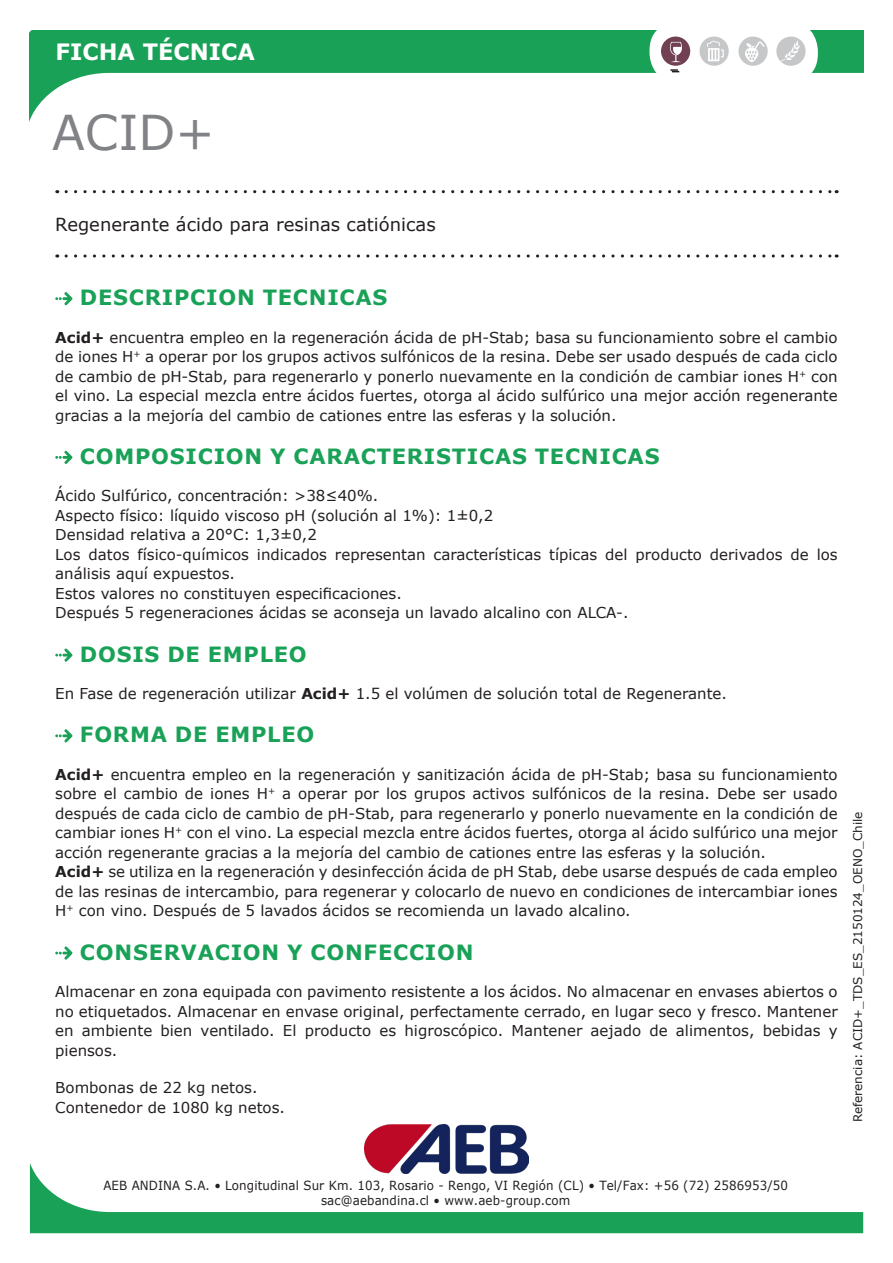
<style>
.page{position:relative;width:893px;height:1263px;background:#fff}
.page>*{position:absolute;margin:0;border:0;box-sizing:border-box;transform-origin:0 0}
.Famiglia{font:48px "Verdana";color:#808285}
.t1{font:700 22.5px "Verdana";color:#fff}
.testo_ok{font:700 21px "Verdana";letter-spacing:.035em;color:#19a257}
.Benefici_prodotto{font:18px "Verdana";color:#231f20}
.testo_ok-2{font:15px/19.5px "Verdana";color:#231f20;text-align:justify}
.t2{font:12.6px/15.1px "Verdana";letter-spacing:.01em;color:#231f20;text-align:center;scale:.94 1}
.Reference{font:12px "Verdana";color:#231f20}
.s1{font-weight:700}
</style>
<div class="page">
<svg style="left:30px;top:1163px;width:833px;height:70px"></svg>
<svg style="left:30px;top:30px;width:833px;height:89px"></svg>
<div style="left:651px;top:22px;width:167px;height:60px;background:#fff;border-radius:28px"></div>
<div style="left:776px;top:37px;width:30px;height:29px;background:#c6c7c8;border-radius:50%"></div>
<svg style="left:781px;top:41px;width:19px;height:20px"></svg>
<div style="left:738px;top:37px;width:30px;height:29px;background:#c6c7c8;border-radius:50%"></div>
<div style="left:661px;top:37px;width:29px;height:29px;background:#724053;border-radius:50%"></div>
<div style="left:699px;top:37px;width:30px;height:29px;background:#c6c7c8;border-radius:50%"></div>
<svg style="left:707px;top:41px;width:17px;height:20px"></svg>
<svg style="left:670px;top:42px;width:12px;height:20px"></svg>
<svg style="left:745px;top:41px;width:20px;height:21px"></svg>
<svg style="left:66px;top:190px;width:771px;height:3px"></svg>
<svg style="left:66px;top:254px;width:771px;height:4px"></svg>
<svg style="left:670px;top:69px;width:9px;height:3px"></svg>
<img style="left:364px;top:1125px;width:165px;height:48px">
<svg style="left:55px;top:292px;width:17px;height:13px"></svg>
<svg style="left:55px;top:451px;width:17px;height:13px"></svg>
<svg style="left:55px;top:648px;width:17px;height:14px"></svg>
<svg style="left:55px;top:729px;width:17px;height:13px"></svg>
<svg style="left:55px;top:946px;width:17px;height:13px"></svg>
<h2 class="t1" style="left:56px;top:36px;width:201px">FICHA TÉCNICA</h2>
<p class="Famiglia" style="left:52px;top:100px;width:164px">ACID+</p>
<p class="Benefici_prodotto" style="left:55px;top:212px;width:382px">Regenerante ácido para resinas catiónicas</p>
<p class="testo_ok" style="left:80px;top:283px;width:309px">DESCRIPCION TECNICAS</p>
<p class="testo_ok-2" style="left:55px;top:327px;width:784px"><span class="s1">Acid+</span> encuentra empleo en la regeneración ácida de pH-Stab; basa su funcionamiento sobre el cambio de iones H<sup>+</sup> a operar por los grupos activos sulfónicos de la resina. Debe ser usado después de cada ciclo de cambio de pH-Stab, para regenerarlo y ponerlo nuevamente en la condición de cambiar iones H<sup>+</sup> con el vino. La especial mezcla entre ácidos fuertes, otorga al ácido sulfúrico una mejor acción regenerante gracias a la mejoría del cambio de cationes entre las esferas y la solución.</p>
<p class="testo_ok" style="left:80px;top:441px;width:581px">COMPOSICION Y CARACTERISTICAS TECNICAS</p>
<p class="testo_ok-2" style="left:55px;top:486px;width:325px">Ácido Sulfúrico, concentración: &gt;38≤40%.</p>
<p class="testo_ok-2" style="left:55px;top:506px;width:439px">Aspecto físico: líquido viscoso pH (solución al 1%): 1±0,2</p>
<p class="testo_ok-2" style="left:55px;top:525px;width:263px">Densidad relativa a 20°C: 1,3±0,2</p>
<p class="testo_ok-2" style="left:55px;top:545px;width:784px">Los datos físico-químicos indicados representan características típicas del producto derivados de los análisis aquí expuestos.</p>
<p class="testo_ok-2" style="left:55px;top:584px;width:348px">Estos valores no constituyen especificaciones.</p>
<p class="testo_ok-2" style="left:55px;top:603px;width:575px">Después 5 regeneraciones ácidas se aconseja un lavado alcalino con ALCA-.</p>
<p class="testo_ok" style="left:80px;top:639px;width:228px">DOSIS DE EMPLEO</p>
<p class="testo_ok-2" style="left:55px;top:684px;width:673px">En Fase de regeneración utilizar <span class="s1">Acid+</span> 1.5 el volúmen de solución total de Regenerante.</p>
<p class="testo_ok" style="left:80px;top:720px;width:236px">FORMA DE EMPLEO</p>
<p class="testo_ok-2" style="left:55px;top:764px;width:784px"><span class="s1">Acid+</span> encuentra empleo en la regeneración y sanitización ácida de pH-Stab; basa su funcionamiento sobre el cambio de iones H<sup>+</sup> a operar por los grupos activos sulfónicos de la resina. Debe ser usado después de cada ciclo de cambio de pH-Stab, para regenerarlo y ponerlo nuevamente en la condición de cambiar iones H<sup>+</sup> con el vino. La especial mezcla entre ácidos fuertes, otorga al ácido sulfúrico una mejor acción regenerante gracias a la mejoría del cambio de cationes entre las esferas y la solución.</p>
<p class="testo_ok-2" style="left:55px;top:862px;width:784px"><span class="s1">Acid+</span> se utiliza en la regeneración y desinfección ácida de pH Stab, debe usarse después de cada empleo de las resinas de intercambio, para regenerar y colocarlo de nuevo en condiciones de intercambiar iones H<sup>+</sup> con vino. Después de 5 lavados ácidos se recomienda un lavado alcalino.</p>
<p class="testo_ok" style="left:80px;top:937px;width:395px">CONSERVACION Y CONFECCION</p>
<p class="testo_ok-2" style="left:55px;top:982px;width:784px">Almacenar en zona equipada con pavimento resistente a los ácidos. No almacenar en envases abiertos o no etiquetados. Almacenar en envase original, perfectamente cerrado, en lugar seco y fresco. Mantener en ambiente bien ventilado. El producto es higroscópico. Mantener aejado de alimentos, bebidas y piensos.</p>
<p class="testo_ok-2" style="left:55px;top:1078px;width:204px">Bombonas de 22 kg netos.</p>
<p class="testo_ok-2" style="left:55px;top:1097px;width:231px">Contenedor de 1080 kg netos.</p>
<p class="Reference" style="left:850px;top:1122px;width:312px;rotate:-90deg">Referencia: ACID+_TDS_ES_2150124_OENO_Chile</p>
<p class="t2" style="left:103px;top:1177px;width:730px">AEB ANDINA S.A. • Longitudinal Sur Km. 103, Rosario - Rengo, VI Región (CL) • Tel/Fax: +56 (72) 2586953/50 sac@aebandina.cl • www.aeb-group.com</p>
</div>
